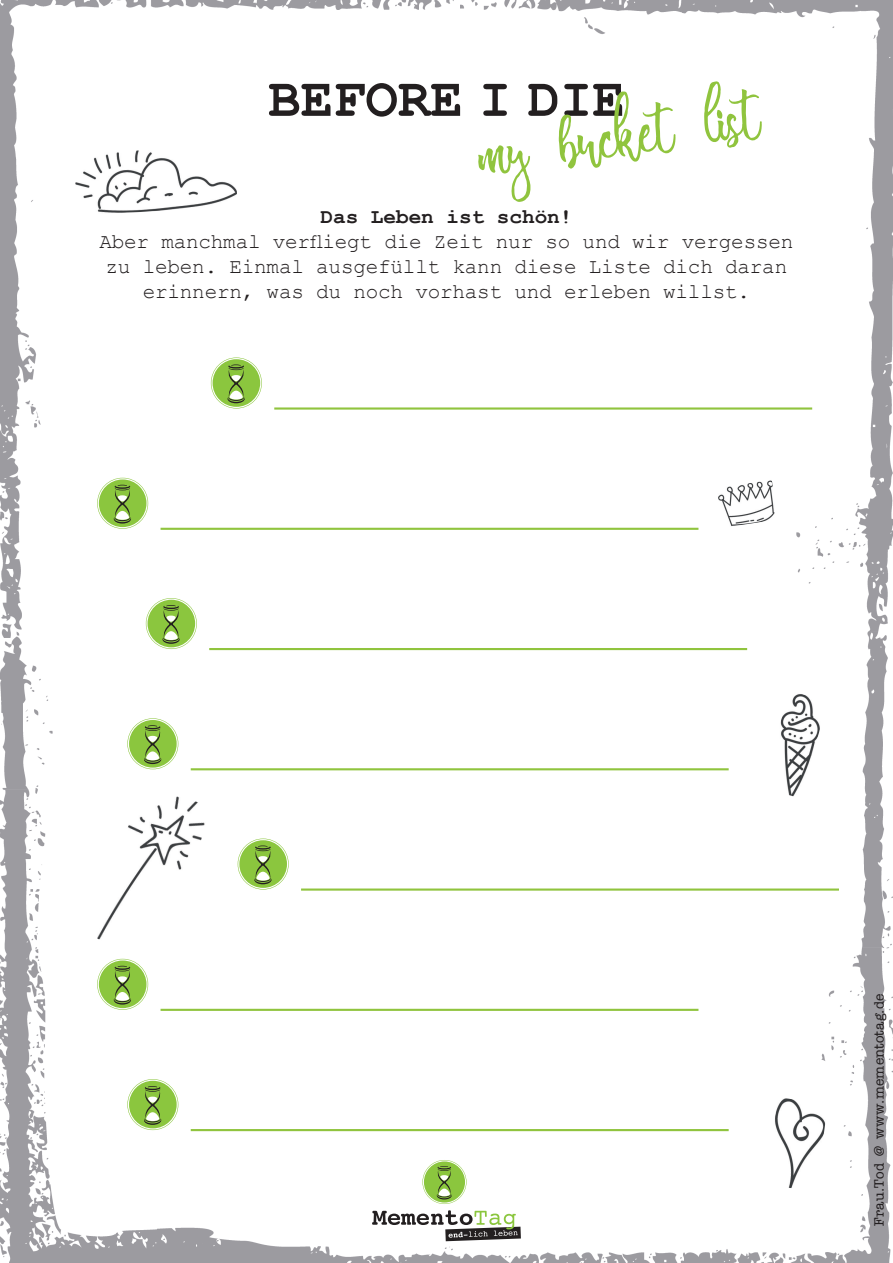
<style>
.page{position:relative;width:893px;height:1263px;background:#fff}
.page>*{position:absolute;margin:0;border:0;box-sizing:border-box;transform-origin:0 0}
.t1{font:90px "De Venuste Script";color:#90c43e}
.t2{font:700 54px "Courier New";color:#231f20}
.t3{font:21px/25.2px "Courier New";letter-spacing:-.01em;color:#231f20;text-align:center}
.t4{font:700 21px "Courier New";color:#231f20}
.t5{font:15px "Amtype";color:#231f20}
</style>
<div class="page">
<img style="left:0;top:0;width:420px;height:157px">
<img style="left:420px;top:0;width:473px;height:1263px">
<img style="left:0;top:157px;width:105px;height:1106px">
<img style="left:158px;top:381px;width:262px;height:882px">
<img style="left:105px;top:477px;width:53px;height:786px">
<svg style="left:211px;top:357px;width:51px;height:51px"></svg>
<hr style="left:274px;top:407px;width:538px;height:3px;background:#90c43e">
<img style="left:96px;top:785px;width:115px;height:174px">
<img style="left:765px;top:1097px;width:63px;height:94px">
<img style="left:74px;top:145px;width:164px;height:70px">
<svg style="left:97px;top:478px;width:51px;height:51px"></svg>
<hr style="left:161px;top:528px;width:537px;height:2px;background:#90c43e">
<svg style="left:238px;top:838px;width:51px;height:51px"></svg>
<hr style="left:301px;top:888px;width:538px;height:3px;background:#90c43e">
<svg style="left:127px;top:718px;width:51px;height:51px"></svg>
<hr style="left:191px;top:768px;width:538px;height:2px;background:#90c43e">
<svg style="left:146px;top:598px;width:51px;height:51px"></svg>
<hr style="left:209px;top:648px;width:538px;height:2px;background:#90c43e">
<svg style="left:97px;top:959px;width:51px;height:51px"></svg>
<hr style="left:161px;top:1009px;width:537px;height:2px;background:#90c43e">
<svg style="left:127px;top:1079px;width:51px;height:51px"></svg>
<hr style="left:191px;top:1129px;width:538px;height:2px;background:#90c43e">
<img style="left:717px;top:480px;width:61px;height:48px">
<svg style="left:372px;top:1210px;width:149px;height:31px"></svg>
<svg style="left:422px;top:1160px;width:44px;height:44px"></svg>
<img style="left:762px;top:690px;width:66px;height:108px">
<h1 class="t1" style="left:469px;top:107px;width:285px;rotate:-9deg">my bucket list</h1>
<p class="t4" style="left:320px;top:203px;width:254px">Das Leben ist schön!</p>
<p class="t3" style="left:99px;top:228px;width:696px">Aber manchmal verfliegt die Zeit nur so und wir vergessen zu leben. Einmal ausgefüllt kann diese Liste dich daran erinnern, was du noch vorhast und erleben willst.</p>
<h2 class="t2" style="left:268px;top:66px;width:358px">BEFORE I DIE</h2>
<p class="t5" style="left:872px;top:1226px;width:234px;rotate:-90deg">Frau.Tod @ www.mementotag.de</p>
</div>
